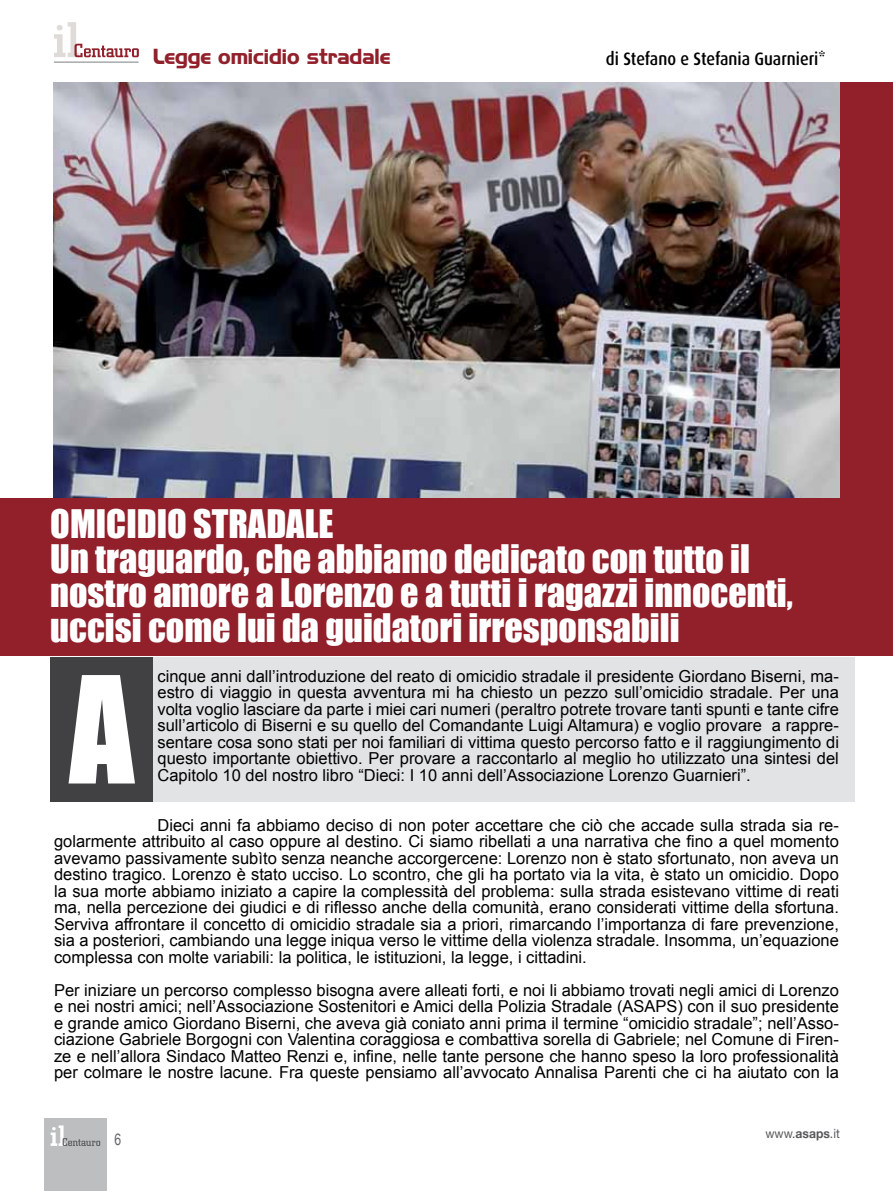
<style>
.page{position:relative;width:893px;height:1191px;background:#fff}
.page>*{position:absolute;margin:0;border:0;box-sizing:border-box;transform-origin:0 0}
.t1{font:36.15px/34.5px "Impact";color:#fff}
.t2{font:700 19.5px "Highland Gothic FLF";color:#91202b}
.t3{font:500 18px "Dax";color:#000;scale:.9 1}
.t4{font:16.5px/16.5px "Arial";color:#000;text-align:justify}
.t5{font:15.75px "Arial Narrow";color:#636466;scale:.95 1}
.t6{font:12.75px "Helvetica Neue";color:#58595b;scale:.95 1}
.s1{font-weight:700}
</style>
<div class="page">
<img style="left:54px;top:83px;width:786px;height:415px">
<div style="left:0;top:498px;width:892px;height:158px;background:#91202b"></div>
<div style="left:840px;top:83px;width:53px;height:573px;background:#91202b"></div>
<div style="left:45px;top:1118px;width:62px;height:73px;background:#bcbec0"></div>
<svg style="left:51px;top:1125px;width:49px;height:21px"></svg>
<svg style="left:54px;top:22px;width:85px;height:35px"></svg>
<hr style="left:54px;top:61px;width:85px;height:2px;background:#a7a9ac">
<div style="left:50px;top:657px;width:805px;height:144px;background:#e2e3e4"></div>
<div style="left:50px;top:657px;width:103px;height:144px;background:#414042"></div>
<svg style="left:69px;top:675px;width:66px;height:108px"></svg>
<p class="t2" style="left:153px;top:42px;width:239px">Legge omicidio stradale</p>
<p class="t3" style="left:606px;top:49px;width:245px">di Stefano e Stefania Guarnieri*</p>
<h1 class="t1" style="left:50px;top:506px;width:744px">OMICIDIO STRADALE<br>Un traguardo, che abbiamo dedicato con tutto il nostro amore a Lorenzo e a tutti i ragazzi innocenti, uccisi come lui da guidatori irresponsabili</h1>
<p class="t4" style="left:158px;top:668px;width:683px">cinque anni dall’introduzione del reato di omicidio stradale il presidente Giordano Biserni, ma&shy;estro di viaggio in questa avventura mi ha chiesto un pezzo sull’omicidio stradale. Per una volta voglio lasciare da parte i miei cari numeri (peraltro potrete trovare tanti spunti e tante cifre sull’articolo di Biserni e su quello del Comandante Luigi Altamura) e voglio provare a rappre&shy;sentare cosa sono stati per noi familiari di vittima questo percorso fatto e il raggiungimento di questo importante obiettivo. Per provare a raccontarlo al meglio ho utilizzato una sintesi del Capitolo 10 del nostro libro “Dieci: I 10 anni dell’Associazione Lorenzo Guarnieri”.</p>
<p class="t4" style="left:54px;top:816px;width:786px;text-indent:104px">Dieci anni fa abbiamo deciso di non poter accettare che ciò che accade sulla strada sia re&shy;golarmente attribuito al caso oppure al destino. Ci siamo ribellati a una narrativa che fino a quel momento avevamo passivamente subìto senza neanche accorgercene: Lorenzo non è stato sfortunato, non aveva un destino tragico. Lorenzo è stato ucciso. Lo scontro, che gli ha portato via la vita, è stato un omicidio. Dopo la sua morte abbiamo iniziato a capire la complessità del problema: sulla strada esistevano vittime di reati ma, nella percezione dei giudici e di riflesso anche della comunità, erano considerati vittime della sfortuna.<br>Serviva affrontare il concetto di omicidio stradale sia a priori, rimarcando l’importanza di fare prevenzione, sia a posteriori, cambiando una legge iniqua verso le vittime della violenza stradale. Insomma, un’equazione complessa con molte variabili: la politica, le istituzioni, la legge, i cittadini.</p>
<p class="t4" style="left:54px;top:981px;width:786px">Per iniziare un percorso complesso bisogna avere alleati forti, e noi li abbiamo trovati negli amici di Lorenzo e nei nostri amici; nell’Associazione Sostenitori e Amici della Polizia Stradale (ASAPS) con il suo presidente e grande amico Giordano Biserni, che aveva già coniato anni prima il termine “omicidio stradale”; nell’Asso&shy;ciazione Gabriele Borgogni con Valentina coraggiosa e combattiva sorella di Gabriele; nel Comune di Firen&shy;ze e nell’allora Sindaco Matteo Renzi e, infine, nelle tante persone che hanno speso la loro professionalità per colmare le nostre lacune. Fra queste pensiamo all’avvocato Annalisa Parenti che ci ha aiutato con la</p>
<p class="t5" style="left:115px;top:1127px;width:9px">6</p>
<p class="t6" style="left:765px;top:1126px;width:80px">www.<span class="s1">asaps</span>.it</p>
</div>
